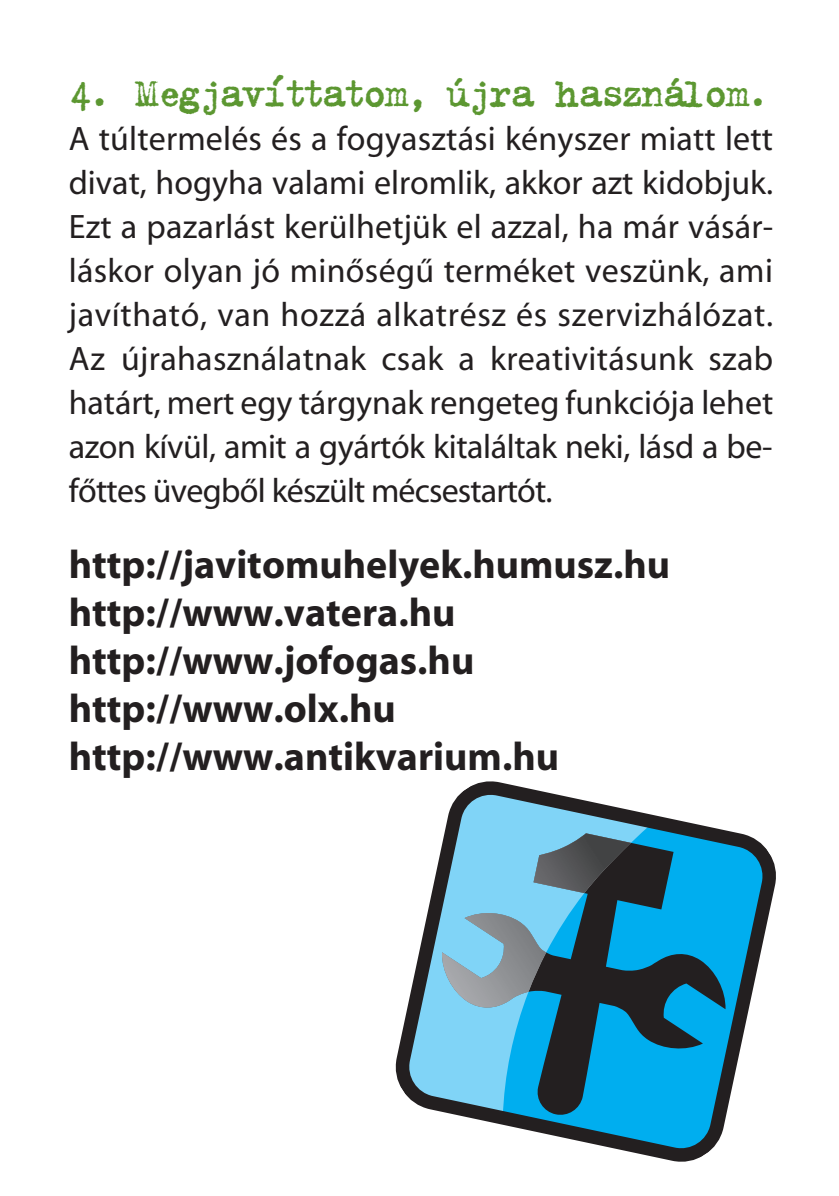
<style>
.page{position:relative;width:839px;height:1196px;background:#fff}
.page>*{position:absolute;margin:0;border:0;box-sizing:border-box;transform-origin:0 0}
.t1{font:44px "H Trixie Plain";letter-spacing:-.055em;color:#5c9731}
.t2{font:700 40px/48px "Myriad Hu";color:#231f20}
.t3{font:34px/44px "Myriad Hu";letter-spacing:-.02em;color:#231f20;text-align:justify}
</style>
<div class="page">
<svg style="left:396px;top:781px;width:380px;height:377px"></svg>
<svg style="left:441px;top:833px;width:190px;height:177px;background:#5b8ca2"></svg>
<p class="t1" style="left:69px;top:65px;width:706px">4. Megjavíttatom, újra használom.</p>
<p class="t3" style="left:69px;top:119px;width:706px">A túltermelés és a fogyasztási kényszer miatt lett divat, hogyha valami elromlik, akkor azt kidobjuk.<br>Ezt a pazarlást kerülhetjük el azzal, ha már vásár&shy;láskor olyan jó minôségû terméket veszünk, ami javítható, van hozzá alkatrész és szervizhálózat.<br>Az újrahasználatnak csak a kreativitásunk szab határt, mert egy tárgynak rengeteg funkciója lehet azon kívül, amit a gyártók kitaláltak neki, lásd a be&shy;fôttes üvegbôl készült mécses tartót.</p>
<p class="t2" style="left:69px;top:544px;width:603px">http://javitomuhelyek.humusz.hu http://www.vatera.hu http://www.jofogas.hu http://www.olx.hu http://www.antikvarium.hu</p>
</div>
